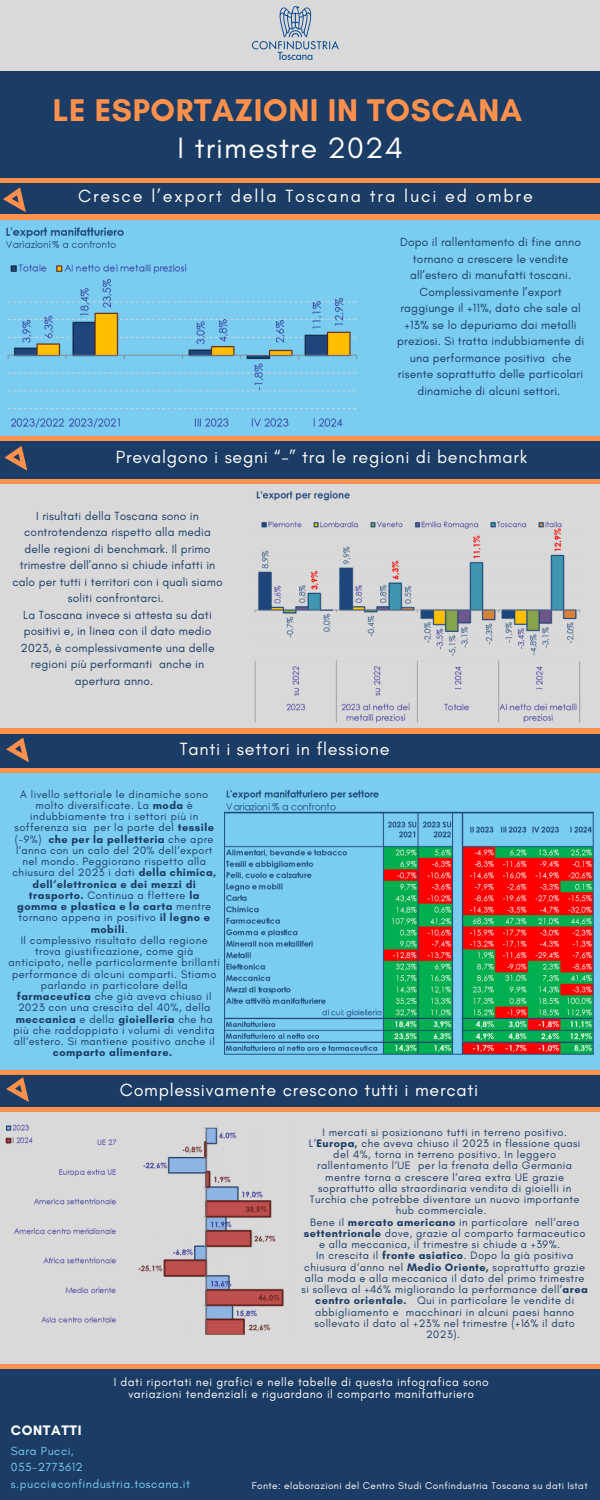
<style>
.page{position:relative;width:600px;height:1500px;background:#1b3c65}
.page>*{position:absolute;margin:0;border:0;box-sizing:border-box;transform-origin:0 0}
.t1{font:700 32px "Glacial Indifference";letter-spacing:.02em;color:#ff914d}
.t2{font:30px "Glacial Indifference";letter-spacing:.04em;color:#fff}
.t3{font:18px "Glacial Indifference";letter-spacing:.04em;color:#fff}
.t4{font:18px "Glacial Indifference";letter-spacing:.105em;color:#fff}
.t5{font:17.9px "Glacial Indifference";letter-spacing:.04em;color:#fff}
.t6{font:700 14px "Glacial Indifference";letter-spacing:.04em;color:#fff}
.t7{font:12px/16.5px "Glacial Indifference";letter-spacing:.015em;color:#1b3c65;text-align:center}
.t8{font:12px/12px "Glacial Indifference";letter-spacing:.04em;color:#fff;text-align:center}
.t9{font:12px/16.5px "Glacial Indifference";letter-spacing:.04em;color:#7acdf1}
.t10{font:11px "Glacial Indifference";letter-spacing:.04em;color:#1b3c65}
.t11{font:700 11px "Glacial Indifference";letter-spacing:.04em;color:#1b3c65}
.t12{font:10px "Glacial Indifference";letter-spacing:.04em;color:#fff}
.s1{font-weight:700}
.s2{font-weight:400}
</style>
<div class="page">
<div style="left:0;top:217px;width:600px;height:221px;background:#7acdf1"></div>
<div style="left:0;top:0;width:600px;height:71px;background:#d9d9d9"></div>
<div style="left:0;top:178px;width:600px;height:5px;background:#ff914d"></div>
<div style="left:0;top:480px;width:600px;height:252px;background:#d9d9d9"></div>
<div style="left:0;top:771px;width:600px;height:300px;background:#7acdf1"></div>
<div style="left:0;top:1109px;width:600px;height:257px;background:#d9d9d9"></div>
<img style="left:253px;top:7px;width:85px;height:52px">
<div style="left:0;top:1364px;width:600px;height:5px;background:#ff914d"></div>
<div style="left:0;top:1107px;width:600px;height:5px;background:#ff914d"></div>
<hr style="left:0;top:729px;width:600px;height:4px;background:#ff914d">
<div style="left:0;top:436px;width:600px;height:5px;background:#ff914d"></div>
<div style="left:0;top:1070px;width:600px;height:5px;background:#ff914d"></div>
<div style="left:0;top:768px;width:600px;height:5px;background:#ff914d"></div>
<hr style="left:0;top:215px;width:600px;height:4px;background:#ff914d">
<div style="left:0;top:479px;width:600px;height:5px;background:#ff914d"></div>
<svg style="left:3px;top:187px;width:23px;height:25px"></svg>
<svg style="left:4px;top:446px;width:23px;height:25px"></svg>
<svg style="left:6px;top:737px;width:23px;height:25px"></svg>
<svg style="left:6px;top:1077px;width:23px;height:25px"></svg>
<img style="left:5px;top:227px;width:353px;height:201px">
<img style="left:224px;top:790px;width:369px;height:264px">
<img style="left:254px;top:491px;width:327px;height:231px">
<img style="left:5px;top:1124px;width:279px;height:211px">
<p class="t1" style="left:53px;top:91px;width:471px">LE ESPORTAZIONI IN TOSCANA</p>
<h5 class="t2" style="left:178px;top:129px;width:227px">I trimestre 2024</h5>
<p class="t4" style="left:78px;top:185px;width:456px">Cresce l’export della Toscana tra luci ed ombre</p>
<h3 class="t7" style="left:397px;top:234px;width:188px">Dopo il rallentamento di fine anno tornano a crescere le vendite all’estero di manufatti toscani.<br>Complessivamente l’export raggiunge il +11%, dato che sale al +13% se lo depuriamo dai metalli preziosi. Si tratta indubbiamente di una performance positiva che risente soprattutto delle particolari dinamiche di alcuni settori.</h3>
<h3 class="t5" style="left:116px;top:446px;width:413px">Prevalgono i segni “-” tra le regioni di benchmark</h3>
<h3 class="t7" style="left:12px;top:507px;width:212px">I risultati della Toscana sono in controtendenza rispetto alla media delle regioni di benchmark. Il primo trimestre dell’anno si chiude infatti in calo per tutti i territori con i quali siamo soliti confrontarci.<br>La Toscana invece si attesta su dati positivi e, in linea con il dato medio 2023, è complessivamente una delle regioni più performanti anche in apertura anno.</h3>
<p class="t3" style="left:180px;top:738px;width:211px">Tanti i settori in flessione</p>
<p class="t10" style="left:20px;top:787px;width:190px">A livello settoriale le dinamiche sono</p>
<p class="t10" style="left:36px;top:798px;width:159px">molto diversificate. La <span class="s1">moda</span> è</p>
<p class="t10" style="left:30px;top:810px;width:170px">indubbiamente tra i settori più in</p>
<p class="t10" style="left:15px;top:821px;width:201px">sofferenza sia per la parte del <span class="s1">tessile</span></p>
<p class="t11" style="left:15px;top:832px;width:200px"><span class="s2">(-9%)</span> che per la pelletteria <span class="s2">che apre</span></p>
<p class="t10" style="left:16px;top:843px;width:198px">l‘anno con un calo del 20% dell‘export</p>
<p class="t10" style="left:23px;top:855px;width:185px">nel mondo. Peggiorano rispetto alla</p>
<p class="t10" style="left:12px;top:866px;width:205px">chiusura del 2023 i dati <span class="s1">della chimica,</span></p>
<p class="t11" style="left:33px;top:877px;width:165px">dell‘elettronica e dei mezzi di</p>
<p class="t10" style="left:29px;top:888px;width:172px"><span class="s1">trasporto.</span> Continua a flettere <span class="s1">la</span></p>
<p class="t11" style="left:17px;top:900px;width:196px">gomma e plastica e la carta <span class="s2">mentre</span></p>
<p class="t10" style="left:19px;top:911px;width:193px">tornano appena in positivo <span class="s1">il legno e</span></p>
<p class="t11" style="left:91px;top:922px;width:39px">mobili<span class="s2">.</span></p>
<p class="t10" style="left:21px;top:933px;width:189px">Il complessivo risultato della regione</p>
<p class="t10" style="left:35px;top:945px;width:160px">trova giustificazione, come già</p>
<p class="t10" style="left:9px;top:956px;width:213px">anticipato, nelle particolarmente brillanti</p>
<p class="t10" style="left:12px;top:967px;width:206px">performance di alcuni comparti. Stiamo</p>
<p class="t10" style="left:41px;top:978px;width:149px">parlando in particolare della</p>
<p class="t10" style="left:17px;top:990px;width:196px"><span class="s1">farmaceutica</span> che già aveva chiuso il</p>
<p class="t10" style="left:18px;top:1001px;width:194px">2023 con una crescita del 40%, della</p>
<p class="t11" style="left:16px;top:1012px;width:199px">meccanica <span class="s2">e della</span> gioielleria <span class="s2">che ha</span></p>
<p class="t10" style="left:14px;top:1023px;width:203px">più che raddoppiato i volumi di vendita</p>
<p class="t10" style="left:14px;top:1035px;width:203px">all‘estero. Si mantiene positivo anche il</p>
<p class="t11" style="left:53px;top:1046px;width:121px">comparto alimentare.</p>
<h5 class="t3" style="left:120px;top:1079px;width:360px">Complessivamente crescono tutti i mercati</h5>
<p class="t10" style="left:322px;top:1125px;width:246px">I mercati si posizionano tutti in terreno positivo.</p>
<p class="t10" style="left:309px;top:1137px;width:273px">L‘<span class="s1">Europa,</span> che aveva chiuso il 2023 in flessione quasi</p>
<p class="t10" style="left:333px;top:1148px;width:224px">del 4%, torna in terreno positivo. In leggero</p>
<p class="t10" style="left:317px;top:1159px;width:256px">rallentamento l‘UE per la frenata della Germania</p>
<p class="t10" style="left:325px;top:1170px;width:240px">mentre torna a crescere l‘area extra UE grazie</p>
<p class="t10" style="left:318px;top:1182px;width:255px">soprattutto alla straordinaria vendita di gioielli in</p>
<p class="t10" style="left:310px;top:1193px;width:271px">Turchia che potrebbe diventare un nuovo importante</p>
<p class="t10" style="left:396px;top:1204px;width:92px">hub commerciale.</p>
<p class="t10" style="left:310px;top:1215px;width:271px">Bene il <span class="s1">mercato americano</span> in particolare nell‘area</p>
<p class="t10" style="left:304px;top:1227px;width:283px"><span class="s1">settentrionale</span> dove, grazie al comparto farmaceutico</p>
<p class="t10" style="left:319px;top:1238px;width:243px">e alla meccanica, il trimestre si chiude a +39%.</p>
<p class="t10" style="left:316px;top:1249px;width:259px">In crescita il <span class="s1">fronte asiatico</span>. Dopo la già positiva</p>
<p class="t10" style="left:304px;top:1260px;width:282px">chiusura d‘anno nel <span class="s1">Medio Oriente,</span> soprattutto grazie</p>
<p class="t10" style="left:305px;top:1272px;width:281px">alla moda e alla meccanica il dato del primo trimestre</p>
<p class="t10" style="left:301px;top:1283px;width:288px">si solleva al +46% migliorando la performance dell‘<span class="s1">area</span></p>
<p class="t10" style="left:315px;top:1294px;width:261px"><span class="s1">centro orientale.</span> Qui in particolare le vendite di</p>
<p class="t10" style="left:315px;top:1305px;width:261px">abbigliamento e macchinari in alcuni paesi hanno</p>
<p class="t10" style="left:314px;top:1317px;width:262px">sollevato il dato al +23% nel trimestre (+16% il dato</p>
<p class="t10" style="left:426px;top:1328px;width:35px">2023).</p>
<h2 class="t8" style="left:114px;top:1376px;width:376px">I dati riportati nei grafici e nelle tabelle di questa infografica sono variazioni tendenziali e riguardano il comparto manifatturiero</h2>
<h5 class="t6" style="left:11px;top:1421px;width:72px">CONTATTI</h5>
<h4 class="t9" style="left:11px;top:1442px;width:181px">Sara Pucci,<br>055-2773612 s.pucci@confindustria.toscana.it</h4>
<h5 class="t12" style="left:252px;top:1480px;width:337px">Fonte: elaborazioni del Centro Studi Confindustria Toscana su dati Istat</h5>
</div>
